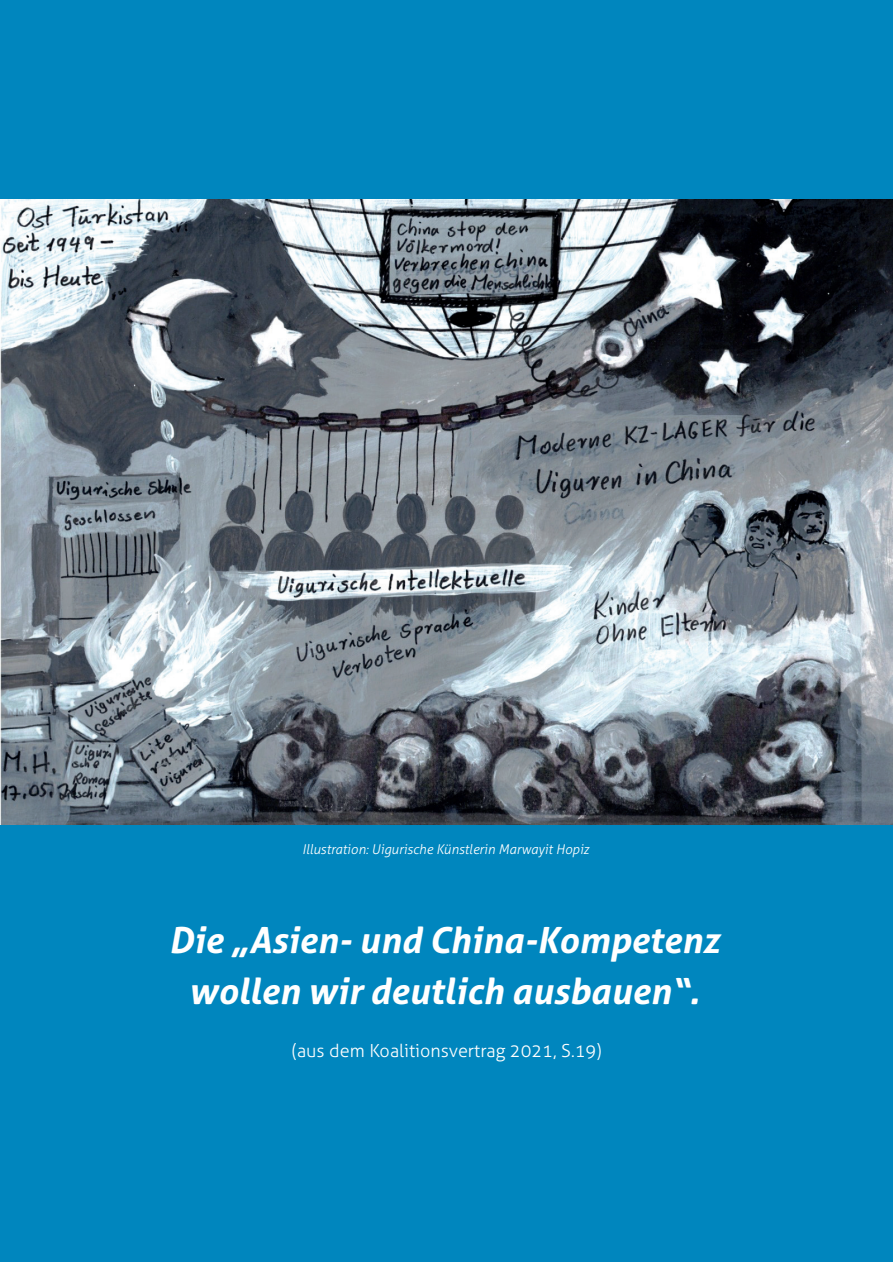
<style>
.page{position:relative;width:893px;height:1262px;background:#fff}
.page>*{position:absolute;margin:0;border:0;box-sizing:border-box;transform-origin:0 0}
.t1{font:italic 700 36px/51px "Aller";color:#fff;text-align:center}
.t2{font:300 18px "Aller";color:#fff}
.t3{font:italic 300 13.5px "Aller";color:#fff}
</style>
<div class="page">
<div style="left:0;top:0;width:892px;height:1262px;background:#0086be"></div>
<img style="left:0;top:199px;width:892px;height:626px">
<p class="t3" style="left:302px;top:841px;width:288px">Illustration: Uigurische Künstlerin Marwayit Hopiz</p>
<p class="t1" style="left:169px;top:915px;width:552px">Die „Asien- und China-Kompetenz wollen wir deutlich ausbauen“.</p>
<p class="t2" style="left:292px;top:1043px;width:311px">(aus dem Koalitionsvertrag 2021, S.19)</p>
</div>
